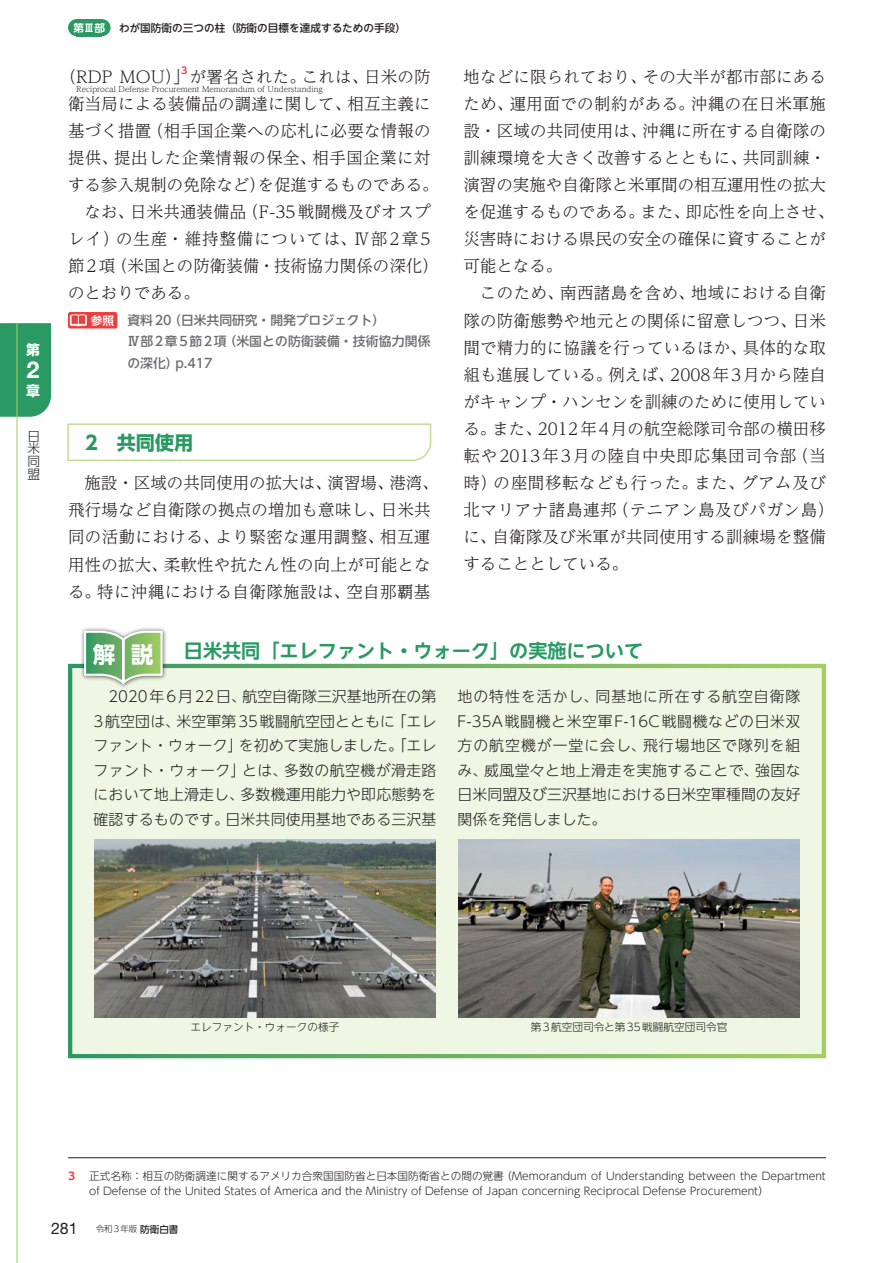
<style>
.page{position:relative;width:893px;height:1263px;background:#fff}
.page>*{position:absolute;margin:0;border:0;box-sizing:border-box;transform-origin:0 0}
.t1{font:700 23.4px "Helvetica Neue LT Std";color:#fff}
.t2{font:700 22.35px "UD Shin Go NT Pr 6 N";color:#fff}
.t3{font:700 19.2px "UD Shin Go NT Pr 6 N De";color:#2a9963}
.t4{font:700 19.2px "UD Shin Go NT Pr 6 N";color:#2a9963}
.t5{font:300 16.5px/27.2px "UD Reimin Pr 6 N";letter-spacing:.01em;color:#231f20}
.t6{font:300 16.5px "UD Reimin Pr 6 N";letter-spacing:.055em;color:#231f20}
.t7{font:300 14.85px/24.5px "UD Shin Go NT Pr 6 N";letter-spacing:.015em;color:#231f20;text-align:justify}
.t8{font:700 13.8px "UD Shin Go NT Pr 6 N";color:#fff}
.t9{font:500 12.75px/21.3px "UD Shin Go NT Pr 6 N";letter-spacing:.015em;color:#6c6d70}
.t10{font:300 12.75px/12.8px "UD Shin Go NT Pr 6 N";color:#231f20;text-align:justify}
.t11{font:700 11.7px "UD Shin Go NT Pr 6 N De";color:#fff}
.t12{font:300 10.65px/14.9px "UD Shin Go NT Pr 6 N";color:#231f20}
.t13{font:500 10.65px "UD Shin Go NT Pr 6 N";color:#231f20}
.t14{font:700 10.65px "UD Shin Go NT Pr 6 N De";color:#fff}
.t15{font:700 10.65px "UD Shin Go NT Pr 6 N De";color:#ee3d3c}
.t16{font:700 9.6px "UD Shin Go NT Pr 6 N De";color:#ee3d3c}
.t17{font:300 8.55px "UD Shin Go NT Pr 6 N";letter-spacing:.065em;color:#231f20}
.t18{font:300 7.65px "UD Reimin Pr 6 N";color:#231f20}
.s1{font-family:"Helvetica Neue LT Std";font-weight:400;font-size:15.9px}
.s2{font-weight:500;font-size:9.6px}
</style>
<div class="page">
<svg style="left:67px;top:423px;width:365px;height:38px"></svg>
<hr style="left:68px;top:1157px;width:758px;height:1px;background:#231f20">
<div style="left:68px;top:312px;width:49px;height:16px;background:#ee3d3c;border-radius:2px"></div>
<svg style="left:70px;top:314px;width:17px;height:12px"></svg>
<svg style="left:68px;top:663px;width:758px;height:396px"></svg>
<div style="left:79px;top:626px;width:88px;height:62px;background:#231f20;opacity:.75"></div>
<svg style="left:83px;top:630px;width:81px;height:58px"></svg>
<div style="left:0;top:323px;width:51px;height:94px;background:#2a9963"></div>
<hr style="left:16px;top:323px;width:2px;height:940px;background:#a2cf62">
<div style="left:77px;top:19px;width:25px;height:17px;background:#2a9963"></div>
<div style="left:68px;top:19px;width:17px;height:17px;background:#2a9963;border-radius:50%"></div>
<div style="left:94px;top:19px;width:17px;height:17px;background:#2a9963;border-radius:50%"></div>
<p class="t8" style="left:26px;top:338px;width:15px">第</p>
<h1 class="t1" style="left:26px;top:355px;width:14px">2</h1>
<p class="t8" style="left:26px;top:379px;width:15px">章</p>
<p class="t10" style="left:28px;top:429px;width:14px">日米同盟</p>
<p class="t14" style="left:73px;top:19px;width:33px">第Ⅲ部</p>
<p class="t13" style="left:119px;top:19px;width:289px">わが国防衛の三つの柱（防衛の目標を達成するための手段）</p>
<p class="t16" style="left:181px;top:63px;width:8px">3</p>
<p class="t5" style="left:68px;top:89px;width:364px">衛当局による装備品の調達に関して、相互主義に</p>
<p class="t5" style="left:68px;top:116px;width:364px">基づく措置（相手国企業への応札に必要な情報の</p>
<p class="t5" style="left:68px;top:143px;width:364px">提供、提出した企業情報の保全、相手国企業に対</p>
<p class="t5" style="left:68px;top:171px;width:372px">する参入規制の免除など）を促進するものである。</p>
<p class="t5" style="left:85px;top:198px;width:348px">なお、日米共通装備品（F-35戦闘機及びオスプ</p>
<p class="t6" style="left:68px;top:226px;width:364px">レイ）の生産・維持整備については、Ⅳ部2章5</p>
<p class="t5" style="left:68px;top:252px;width:372px">節2項（米国との防衛装備・技術協力関係の深化）</p>
<p class="t5" style="left:68px;top:279px;width:133px">のとおりである。</p>
<p class="t9" style="left:128px;top:309px;width:304px">資料20（日米共同研究・開発プロジェクト）<br>Ⅳ部2章5節2項（米国との防衛装備・技術協力関係の深化）p.417</p>
<p class="t5" style="left:60px;top:62px;width:372px">（RDP MOU）」が署名された。これは、日米の防</p>
<p class="t18" style="left:76px;top:83px;width:248px">Reciprocal Defense Procurement Memorandum of Understanding</p>
<p class="t11" style="left:91px;top:311px;width:25px">参照</p>
<p class="t4" style="left:85px;top:426px;width:110px">2　共同使用</p>
<p class="t5" style="left:68px;top:469px;width:372px;text-indent:16px">施設・区域の共同使用の拡大は、演習場、港湾、飛行場など自衛隊の拠点の増加も意味し、日米共同の活動における、より緊密な運用調整、相互運用性の拡大、柔軟性や抗たん性の向上が可能となる。特に沖縄における自衛隊施設は、空自那覇基</p>
<p class="t5" style="left:463px;top:62px;width:372px">地などに限られており、その大半が都市部にあるため、運用面での制約がある。沖縄の在日米軍施設・区域の共同使用は、沖縄に所在する自衛隊の訓練環境を大きく改善するとともに、共同訓練・演習の実施や自衛隊と米軍間の相互運用性の拡大を促進するものである。また、即応性を向上させ、災害時における県民の安全の確保に資することが可能となる。</p>
<p class="t5" style="left:463px;top:279px;width:372px;text-indent:16px">このため、南西諸島を含め、地域における自衛隊の防衛態勢や地元との関係に留意しつつ、日米間で精力的に協議を行っているほか、具体的な取組も進展している。例えば、2008年3月から陸自がキャンプ・ハンセンを訓練のために使用している。また、2012年4月の航空総隊司令部の横田移転や2013年3月の陸自中央即応集団司令部（当時）の座間移転なども行った。また、グアム及び北マリアナ諸島連邦（テニアン島及びパガン島）に、自衛隊及び米軍が共同使用する訓練場を整備することとしている。</p>
<h2 class="t2" style="left:93px;top:636px;width:62px">解 説</h2>
<p class="t3" style="left:184px;top:635px;width:461px">日米共同「エレファント・ウォーク」の実施について</p>
<p class="t7" style="left:94px;top:684px;width:344px;text-indent:15px">2020年6月22日、航空自衛隊三沢基地所在の第3航空団は、米空軍第35戦闘航空団とともに「エレファント・ウォーク」を初めて実施しました。「エレファント・ウォーク」とは、多数の航空機が滑走路において地上滑走し、多数機運用能力や即応態勢を確認するものです。日米共同使用基地である三沢基</p>
<p class="t7" style="left:458px;top:684px;width:344px">地の特性を活かし、同基地に所在する航空自衛隊F-35A戦闘機と米空軍F-16C戦闘機などの日米双方の航空機が一堂に会し、飛行場地区で隊列を組み、威風堂々と地上滑走を実施することで、強固な日米同盟及び三沢基地における日米空軍種間の友好関係を発信しました。</p>
<p class="t12" style="left:191px;top:1019px;width:150px">エレファント・ウォークの様子</p>
<p class="t12" style="left:531px;top:1019px;width:198px">第3航空団司令と第35戦闘航空団司令官</p>
<p class="t15" style="left:68px;top:1167px;width:9px">3</p>
<p class="t12" style="left:89px;top:1168px;width:738px">正式名称：相互の防衛調達に関するアメリカ合衆国国防省と日本国防衛省との間の覚書（Memorandum of Understanding between the Department of Defense of the United States of America and the Ministry of Defense of Japan concerning Reciprocal Defense Procurement）</p>
<p class="t17" style="left:51px;top:1222px;width:129px"><span class="s1">281</span> 令和3年版<span class="s2">防衛白書</span></p>
</div>
